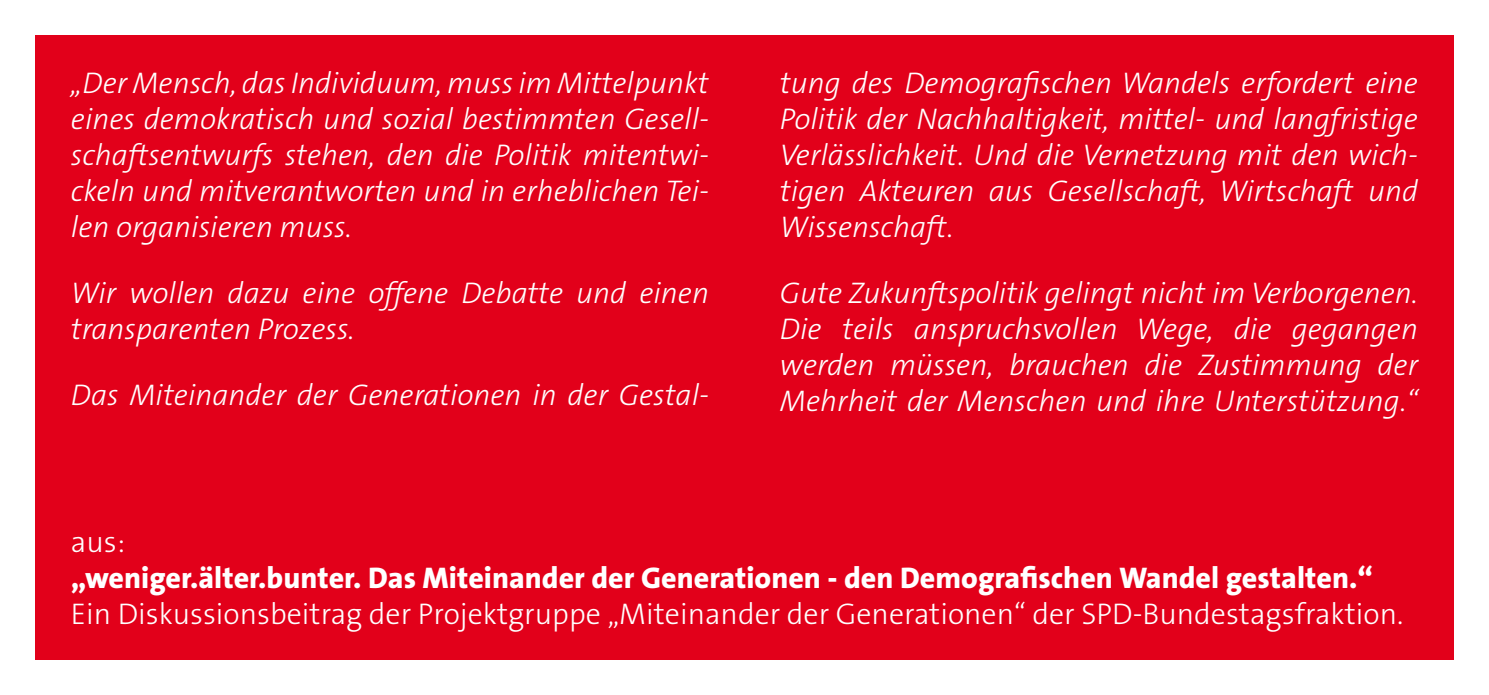
<style>
.page{position:relative;width:1489px;height:695px;background:#fff}
.page>*{position:absolute;margin:0;border:0;box-sizing:border-box;transform-origin:0 0}
.t1{font:italic 300 30px/36px "The Sans B3";color:#fff;text-align:justify}
.t2{font:300 30px "The Sans B3";color:#fff}
.t3{font:800 30px "The Sans B8";color:#fff}
</style>
<div class="page">
<div style="left:35px;top:35px;width:1418px;height:624px;background:#e2001a"></div>
<p class="t1" style="left:71px;top:66px;width:639px">„Der Mensch, das Individuum, muss im Mittelpunkt eines demokratisch und sozial bestimmten Gesell&shy;schaftsentwurfs stehen, den die Politik mitentwi&shy;ckeln und mitverantworten und in erheblichen Tei&shy;len organisieren muss.</p>
<p class="t1" style="left:71px;top:276px;width:639px">Wir wollen dazu eine offene Debatte und einen transparenten Prozess.</p>
<p class="t1" style="left:71px;top:378px;width:639px">Das Miteinander der Generationen in der Gestal-</p>
<p class="t1" style="left:780px;top:66px;width:639px">tung des Demografischen Wandels erfordert eine Politik der Nachhaltigkeit, mittel- und langfristige Verlässlichkeit. Und die Vernetzung mit den wich&shy;tigen Akteuren aus Gesellschaft, Wirtschaft und Wissenschaft.</p>
<p class="t1" style="left:780px;top:276px;width:639px">Gute Zukunftspolitik gelingt nicht im Verborgenen.<br>Die teils anspruchsvollen Wege, die gegangen werden müssen, brauchen die Zustimmung der Mehrheit der Menschen und ihre Unterstützung.“</p>
<p class="t2" style="left:71px;top:526px;width:56px">aus:</p>
<p class="t3" style="left:71px;top:562px;width:1303px">„weniger.älter.bunter. Das Miteinander der Generationen - den Demografischen Wandel gestalten.“</p>
<p class="t2" style="left:71px;top:598px;width:1333px">Ein Diskussionsbeitrag der Projektgruppe „Miteinander der Generationen“ der SPD-Bundestagsfraktion.</p>
</div>
